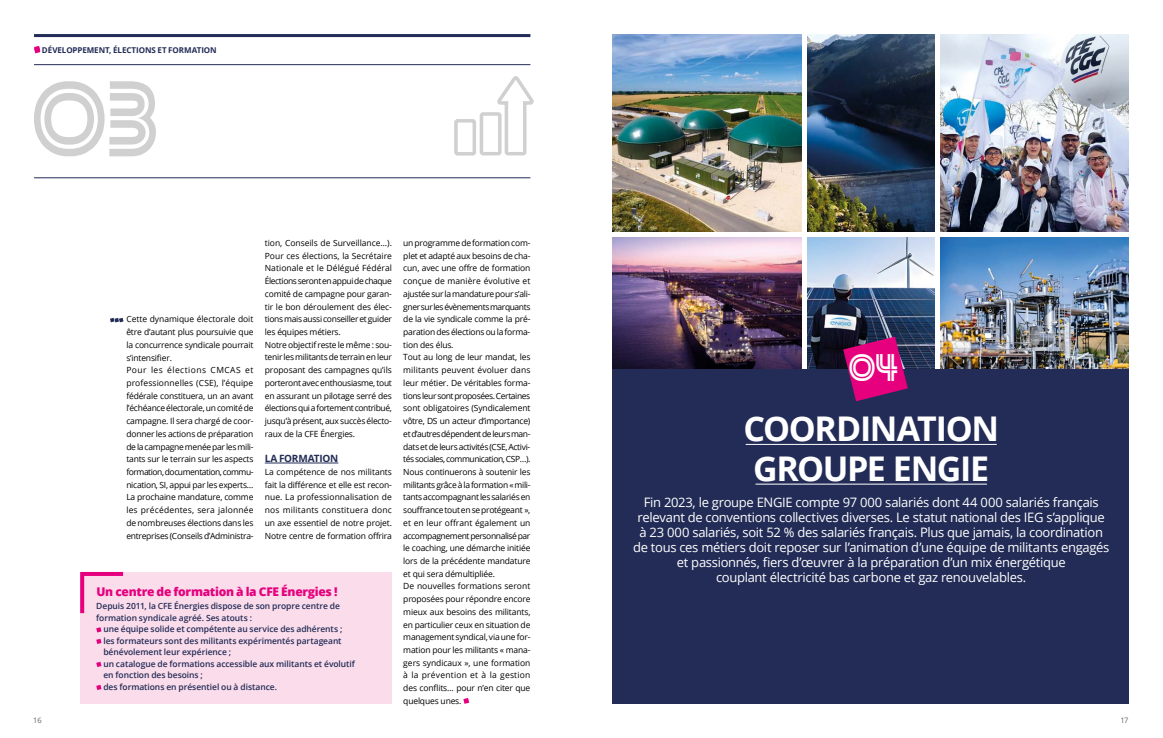
<style>
.page{position:relative;width:1163px;height:738px;background:#fff}
.page>*{position:absolute;margin:0;border:0;box-sizing:border-box;transform-origin:0 0}
.t1{font:112.4px "Street Cred";color:#d0d0d0}
.t2{font:40px "Street Cred";color:#fff}
.t3{font:700 34px/39.7px "Open Sans";letter-spacing:-.04em;color:#fff}
.t4{font:13px/15px "Open Sans";letter-spacing:-.025em;color:#fff;text-align:center}
.t5{font:800 12px "Open Sans";letter-spacing:-.025em;color:#e6007d}
.t6{font:700 10px "Open Sans";letter-spacing:-.025em;color:#222c56}
.t7{font:8.5px/12.7px "Open Sans";letter-spacing:-.02em;color:#000}
.t8{font:600 8.5px/11.5px "Open Sans";letter-spacing:-.005em;color:#222c56}
.t9{font:700 8px "Open Sans";letter-spacing:-.01em;color:#222c56}
.t10{font:7.5px "Open Sans";color:#646363}
</style>
<div class="page">
<img style="left:940px;top:237px;width:188px;height:132px">
<img style="left:940px;top:34px;width:188px;height:197px">
<img style="left:612px;top:34px;width:189px;height:197px">
<img style="left:807px;top:34px;width:127px;height:197px">
<img style="left:612px;top:237px;width:189px;height:132px">
<img style="left:807px;top:237px;width:127px;height:132px">
<hr style="left:265px;top:462px;width:73px;height:1px;background:#222c56">
<svg style="left:463px;top:698px;width:6px;height:5px"></svg>
<hr style="left:34px;top:34px;width:496px;height:3px;background:#222c56">
<hr style="left:34px;top:64px;width:496px;height:1px;background:#222c56">
<hr style="left:34px;top:177px;width:496px;height:1px;background:#222c56">
<svg style="left:34px;top:46px;width:6px;height:7px"></svg>
<div style="left:80px;top:571px;width:312px;height:132px;background:#fadceb"></div>
<svg style="left:80px;top:571px;width:47px;height:43px"></svg>
<svg style="left:96px;top:627px;width:5px;height:5px"></svg>
<svg style="left:96px;top:638px;width:5px;height:5px"></svg>
<svg style="left:96px;top:661px;width:5px;height:5px"></svg>
<svg style="left:96px;top:684px;width:5px;height:5px"></svg>
<svg style="left:110px;top:317px;width:13px;height:5px"></svg>
<div style="left:612px;top:369px;width:516px;height:334px;background:#222c56"></div>
<hr style="left:745px;top:443px;width:251px;height:1px;background:#fff">
<hr style="left:755px;top:483px;width:231px;height:1px;background:#fff">
<svg style="left:843px;top:336px;width:64px;height:65px"></svg>
<svg style="left:454px;top:77px;width:80px;height:79px"></svg>
<p class="t9" style="left:42px;top:44px;width:176px">DÉVELOPPEMENT, ÉLECTIONS ET FORMATION</p>
<h1 class="t1" style="left:32px;top:54px;width:128px">03</h1>
<p class="t7" style="left:126px;top:312px;width:129px">Cette dynamique électorale doit être d’autant plus poursuivie que la concurrence syndicale pourrait s’intensifier.<br>Pour les élections CMCAS et professionnelles (CSE), l’équipe fédérale constituera, un an avant l’échéance électorale, un comité de campagne. Il sera chargé de coor&shy;donner les actions de préparation de la campagne menée par les mili&shy;tants sur le terrain sur les aspects formation, documentation, commu&shy;nication, SI, appui par les experts… La prochaine mandature, comme les précédentes, sera jalonnée de nombreuses élections dans les entreprises (Conseils d’Administra-</p>
<p class="t7" style="left:265px;top:236px;width:129px">tion, Conseils de Surveillance…).<br>Pour ces élections, la Secrétaire Nationale et le Délégué Fédéral Élections seront en appui de chaque comité de campagne pour garan&shy;tir le bon déroulement des élec&shy;tions mais aussi conseiller et guider les équipes métiers.<br>Notre objectif reste le même : sou&shy;tenir les militants de terrain en leur proposant des campagnes qu’ils porteront avec enthousiasme, tout en assurant un pilotage serré des élections qui a fortement contribué, jusqu’à présent, aux succès électo&shy;raux de la CFE Énergies.</p>
<p class="t6" style="left:265px;top:451px;width:75px">LA FORMATION</p>
<p class="t7" style="left:265px;top:465px;width:129px;text-align:justify">La compétence de nos militants fait la différence et elle est recon&shy;nue. La professionnalisation de nos militants constituera donc un axe essentiel de notre projet.<br>Notre centre de formation offrira</p>
<h3 class="t5" style="left:96px;top:582px;width:242px">Un centre de formation à la CFE Énergies !</h3>
<p class="t8" style="left:96px;top:599px;width:245px">Depuis 2011, la CFE Énergies dispose de son propre centre de formation syndicale agréé. Ses atouts :</p>
<p class="t8" style="left:103px;top:622px;width:253px">une équipe solide et compétente au service des adhérents ; les formateurs sont des militants expérimentés partageant bénévolement leur expérience ;<br>un catalogue de formations accessible aux militants et évolutif en fonction des besoins ;<br>des formations en présentiel ou à distance.</p>
<p class="t7" style="left:403px;top:236px;width:129px">un programme de formation com&shy;plet et adapté aux besoins de cha&shy;cun, avec une offre de formation conçue de manière évolutive et ajustée sur la mandature pour s’ali&shy;gner sur les évènements marquants de la vie syndicale comme la pré&shy;paration des élections ou la forma&shy;tion des élus.<br>Tout au long de leur mandat, les militants peuvent évoluer dans leur métier. De véritables forma&shy;tions leur sont proposées. Certaines sont obligatoires (Syndicalement vôtre, DS un acteur d’importance) et d’autres dépendent de leurs man&shy;dats et de leurs activités (CSE, Activi&shy;tés sociales, communication, CSP…).<br>Nous continuerons à soutenir les militants grâce à la formation « mili&shy;tants accompagnant les salariés en souffrance tout en se protégeant », et en leur offrant également un accompagnement personnalisé par le coaching, une démarche initiée lors de la précédente mandature et qui sera démultipliée.<br>De nouvelles formations seront proposées pour répondre encore mieux aux besoins des militants, en particulier ceux en situation de management syndical, via une for&shy;mation pour les militants « mana&shy;gers syndicaux », une formation à la prévention et à la gestion des conflits… pour n’en citer que quelques unes.</p>
<h2 class="t2" style="left:848px;top:344px;width:51px">04</h2>
<h3 class="t3" style="left:743px;top:408px;width:257px">COORDINATION<br>GROUPE ENGIE</h3>
<p class="t4" style="left:633px;top:494px;width:477px">Fin 2023, le groupe ENGIE compte 97 000 salariés dont 44 000 salariés français relevant de conventions collectives diverses. Le statut national des IEG s’applique à 23 000 salariés, soit 52 % des salariés français. Plus que jamais, la coordination de tous ces métiers doit reposer sur l’animation d’une équipe de militants engagés et passionnés, fiers d’œuvrer à la préparation d’un mix énergétique<br>couplant électricité bas carbone et gaz renouvelables.</p>
<p class="t10" style="left:33px;top:714px;width:10px">16</p>
<p class="t10" style="left:1120px;top:714px;width:10px">17</p>
</div>
